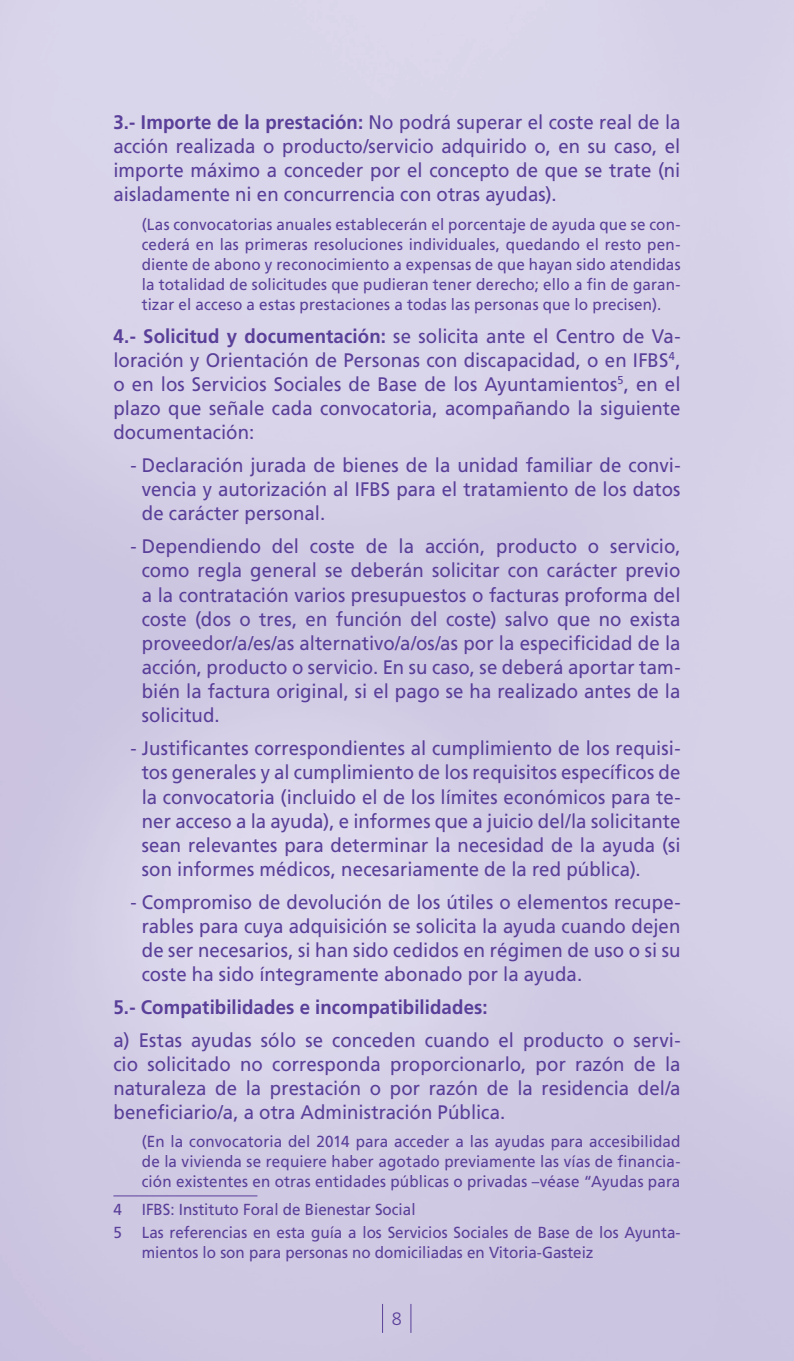
<style>
.page{position:relative;width:794px;height:1361px;background:#fff}
.page>*{position:absolute;margin:0;border:0;box-sizing:border-box;transform-origin:0 0}
.t1{font:19.6px/24.2px "Frutiger";letter-spacing:.005em;color:#593f99;text-align:justify;scale:.95 1}
.t2{font:700 19.6px "Frutiger";letter-spacing:.005em;color:#593f99;scale:.95 1}
.t3{font:300 18px "Frutiger";color:#593f99}
.t4{font:16px/20px "Frutiger";color:#593f99;text-align:justify;scale:.95 1}
.s1{font-weight:700}
</style>
<div class="page">
<svg style="left:382px;top:1304px;width:1px;height:29px"></svg>
<svg style="left:410px;top:1304px;width:1px;height:29px"></svg>
<hr style="left:113px;top:1195px;width:144px;height:1px;background:#593f99">
<p class="t1" style="left:113px;top:110px;width:598px"><span class="s1">3.- Importe de la prestación:</span> No podrá superar el coste real de la acción realizada o producto/servicio adquirido o, en su caso, el importe máximo a conceder por el concepto de que se trate (ni aisladamente ni en concurrencia con otras ayudas).</p>
<p class="t4" style="left:142px;top:214px;width:568px">(Las convocatorias anuales establecerán el porcentaje de ayuda que se con&shy;cederá en las primeras resoluciones individuales, quedando el resto pen&shy;diente de abono y reconocimiento a expensas de que hayan sido atendidas la totalidad de solicitudes que pudieran tener derecho; ello a fin de garan&shy;tizar el acceso a estas prestaciones a todas las personas que lo precisen).</p>
<p class="t1" style="left:113px;top:323px;width:598px"><span class="s1">4.- Solicitud y documentación:</span> se solicita ante el Centro de Va&shy;loración y Orientación de Personas con discapacidad, o en IFBS<sup>4</sup>, o en los Servicios Sociales de Base de los Ayuntamientos<sup>5</sup>, en el plazo que señale cada convocatoria, acompañando la siguiente documentación:</p>
<p class="t1" style="left:142px;top:453px;width:568px;text-indent:-11px">- Declaración jurada de bienes de la unidad familiar de convi&shy;vencia y autorización al IFBS para el tratamiento de los datos de carácter personal.</p>
<p class="t1" style="left:142px;top:534px;width:568px;text-indent:-11px">- Dependiendo del coste de la acción, producto o servicio, como regla general se deberán solicitar con carácter previo a la contratación varios presupuestos o facturas proforma del coste (dos o tres, en función del coste) salvo que no exista proveedor/a/es/as alternativo/a/os/as por la especificidad de la acción, producto o servicio. En su caso, se deberá aportar tam&shy;bién la factura original, si el pago se ha realizado antes de la solicitud.</p>
<p class="t1" style="left:142px;top:736px;width:569px;text-indent:-11px">- Justificantes correspondientes al cumplimiento de los requisi&shy;tos generales y al cumplimiento de los requisitos específicos de la convocatoria (incluido el de los límites económicos para te&shy;ner acceso a la ayuda), e informes que a juicio del/la solicitante sean relevantes para determinar la necesidad de la ayuda (si son informes médicos, necesariamente de la red pública).</p>
<p class="t1" style="left:142px;top:890px;width:568px;text-indent:-11px">- Compromiso de devolución de los útiles o elementos recupe&shy;rables para cuya adquisición se solicita la ayuda cuando dejen de ser necesarios, si han sido cedidos en régimen de uso o si su coste ha sido íntegramente abonado por la ayuda.</p>
<p class="t2" style="left:113px;top:996px;width:395px">5.- Compatibilidades e incompatibilidades:</p>
<p class="t1" style="left:113px;top:1027px;width:598px">a) Estas ayudas sólo se conceden cuando el producto o servi&shy;cio solicitado no corresponda proporcionarlo, por razón de la naturaleza de la prestación o por razón de la residencia del/a beneficiario/a, a otra Administración Pública.</p>
<p class="t4" style="left:142px;top:1131px;width:568px">(En la convocatoria del 2014 para acceder a las ayudas para accesibilidad de la vivienda se requiere haber agotado previamente las vías de financia&shy;ción existentes en otras entidades públicas o privadas –véase “Ayudas para</p>
<p class="t4" style="left:113px;top:1197px;width:598px;line-height:23.2px">4 IFBS: Instituto Foral de Bienestar Social<br>5 Las referencias en esta guía a los Servicios Sociales de Base de los Ayunta-</p>
<p class="t4" style="left:142px;top:1241px;width:477px">mientos lo son para personas no domiciliadas en Vitoria-Gasteiz</p>
<p class="t3" style="left:392px;top:1308px;width:12px">8</p>
</div>
